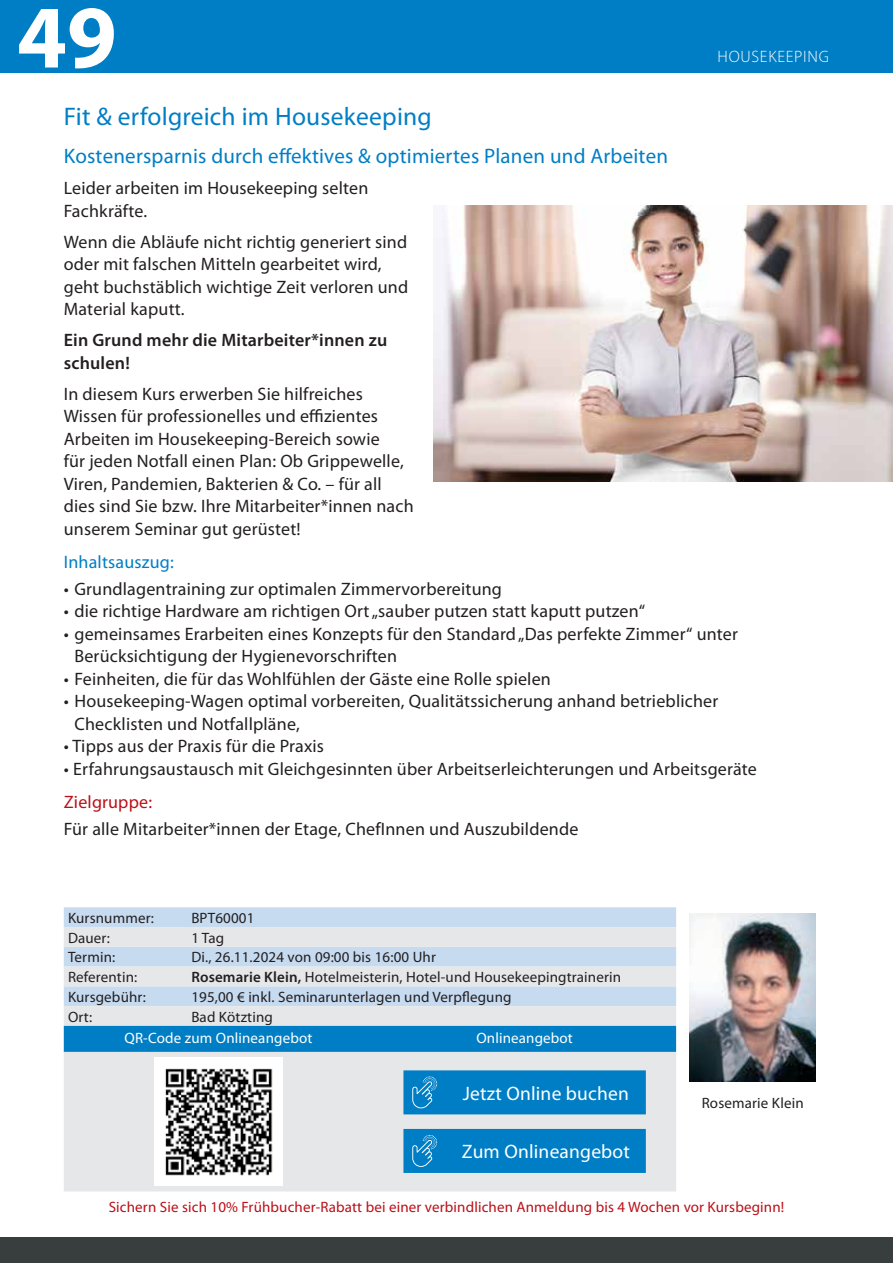
<style>
.page{position:relative;width:893px;height:1263px;background:#fff}
.page>*{position:absolute;margin:0;border:0;box-sizing:border-box;transform-origin:0 0}
.t1{font:700 90px "Myriad Pro";color:#fff}
.t2{font:25.5px "Myriad Pro";letter-spacing:.01em;color:#007ec5}
.t3{font:21px "Myriad Pro";letter-spacing:.01em;color:#007ec5}
.t4{font:19.5px "Myriad Pro";letter-spacing:.01em;color:#fff}
.t5{font:18px/22.5px "Myriad Pro";letter-spacing:.01em;color:#231f20}
.t6{font:600 18px/22.5px "Myriad Pro";letter-spacing:.01em;color:#231f20}
.t7{font:18px "Myriad Pro";letter-spacing:.01em;color:#007ec5}
.t8{font:18px "Myriad Pro";letter-spacing:.01em;color:#bb1018}
.t9{font:300 16.5px "Myriad Pro";letter-spacing:.045em;color:#fff}
.t10{font:15px "Myriad Pro";letter-spacing:.01em;color:#231f20}
.t11{font:15px "Myriad Pro";letter-spacing:.01em;color:#bb1018}
.t12{font:15px "Myriad Pro";letter-spacing:.01em;color:#fff}
.s1{font-weight:600}
</style>
<div class="page">
<div style="left:0;top:1237px;width:893px;height:26px;background:#383d3d"></div>
<div style="left:0;top:0;width:893px;height:72px;background:#007ec5"></div>
<div style="left:64px;top:907px;width:612px;height:20px;background:#c6daf0"></div>
<svg style="left:64px;top:927px;width:612px;height:264px;background:#dee4ea"></svg>
<div style="left:64px;top:1026px;width:612px;height:26px;background:#007ec5"></div>
<img style="left:689px;top:913px;width:127px;height:168px">
<img style="left:155px;top:1058px;width:127px;height:127px">
<div style="left:403px;top:1070px;width:243px;height:44px;background:#007ec5"></div>
<div style="left:403px;top:1129px;width:243px;height:44px;background:#007ec5"></div>
<img style="left:433px;top:205px;width:460px;height:277px">
<h1 class="t1" style="left:17px;top:-22px;width:101px">49</h1>
<p class="t9" style="left:717px;top:47px;width:113px">HOUSEKEEPING</p>
<h2 class="t2" style="left:64px;top:101px;width:370px">Fit &amp; erfolgreich im Housekeeping</h2>
<p class="t3" style="left:64px;top:143px;width:606px">Kostenersparnis durch effektives &amp; optimiertes Planen und Arbeiten</p>
<p class="t5" style="left:64px;top:177px;width:306px">Leider arbeiten im Housekeeping selten<br>Fachkräfte.</p>
<p class="t5" style="left:64px;top:230px;width:346px">Wenn die Abläufe nicht richtig generiert sind oder mit falschen Mitteln gearbeitet wird, geht buchstäblich wichtige Zeit verloren und Material kaputt.</p>
<p class="t6" style="left:64px;top:329px;width:325px">Ein Grund mehr die Mitarbeiter*innen zu schulen!</p>
<p class="t5" style="left:64px;top:382px;width:351px">In diesem Kurs erwerben Sie hilfreiches Wissen für professionelles und effizientes Arbeiten im Housekeeping-Bereich sowie<br>für jeden Notfall einen Plan: Ob Grippewelle, Viren, Pandemien, Bakterien &amp; Co. – für all dies sind Sie bzw. Ihre Mitarbeiter*innen nach unserem Seminar gut gerüstet!</p>
<p class="t7" style="left:64px;top:551px;width:111px">Inhaltsauszug:</p>
<p class="t5" style="left:64px;top:577px;width:440px">• Grundlagentraining zur optimalen Zimmervorbereitung</p>
<p class="t5" style="left:64px;top:600px;width:583px">• die richtige Hardware am richtigen Ort „sauber putzen statt kaputt putzen“</p>
<p class="t5" style="left:74px;top:622px;width:665px;text-indent:-11px">• gemeinsames Erarbeiten eines Konzepts für den Standard „Das perfekte Zimmer“ unter<br>Berücksichtigung der Hygienevorschriften</p>
<p class="t5" style="left:64px;top:667px;width:489px">• Feinheiten, die für das Wohlfühlen der Gäste eine Rolle spielen</p>
<p class="t5" style="left:74px;top:690px;width:645px;text-indent:-11px">• Housekeeping-Wagen optimal vorbereiten, Qualitätssicherung anhand betrieblicher<br>Checklisten und Notfallpläne,</p>
<p class="t5" style="left:64px;top:735px;width:262px">• Tipps aus der Praxis für die Praxis</p>
<p class="t5" style="left:64px;top:757px;width:695px">• Erfahrungsaustausch mit Gleichgesinnten über Arbeitserleichterungen und Arbeitsgeräte</p>
<p class="t8" style="left:64px;top:791px;width:90px">Zielgruppe:</p>
<p class="t5" style="left:64px;top:817px;width:516px">Für alle Mitarbeiter*innen der Etage, ChefInnen und Auszubildende</p>
<p class="t10" style="left:68px;top:908px;width:87px">Kursnummer:</p>
<p class="t10" style="left:191px;top:908px;width:65px">BPT60001</p>
<p class="t10" style="left:68px;top:928px;width:43px">Dauer:</p>
<p class="t10" style="left:191px;top:928px;width:34px">1 Tag</p>
<p class="t10" style="left:68px;top:948px;width:49px">Termin:</p>
<p class="t10" style="left:191px;top:948px;width:246px">Di., 26.11.2024 von 09:00 bis 16:00 Uhr</p>
<p class="t10" style="left:68px;top:968px;width:71px">Referentin:</p>
<p class="t10" style="left:191px;top:968px;width:431px"><span class="s1">Rosemarie Klein,</span> Hotelmeisterin, Hotel-und Housekeepingtrainerin</p>
<p class="t10" style="left:68px;top:987px;width:79px">Kursgebühr:</p>
<p class="t10" style="left:191px;top:987px;width:322px">195,00 € inkl. Seminarunterlagen und Verpflegung</p>
<p class="t10" style="left:68px;top:1007px;width:26px">Ort:</p>
<p class="t10" style="left:191px;top:1007px;width:83px">Bad Kötzting</p>
<p class="t12" style="left:125px;top:1029px;width:189px">QR-Code zum Onlineangebot</p>
<p class="t12" style="left:476px;top:1029px;width:98px">Onlineangebot</p>
<p class="t4" style="left:463px;top:1081px;width:168px">Jetzt Online buchen</p>
<p class="t10" style="left:702px;top:1094px;width:103px">Rosemarie Klein</p>
<p class="t4" style="left:462px;top:1140px;width:170px">Zum Onlineangebot</p>
<p class="t11" style="left:109px;top:1198px;width:677px">Sichern Sie sich 10% Frühbucher-Rabatt bei einer verbindlichen Anmeldung bis 4 Wochen vor Kursbeginn!</p>
</div>
